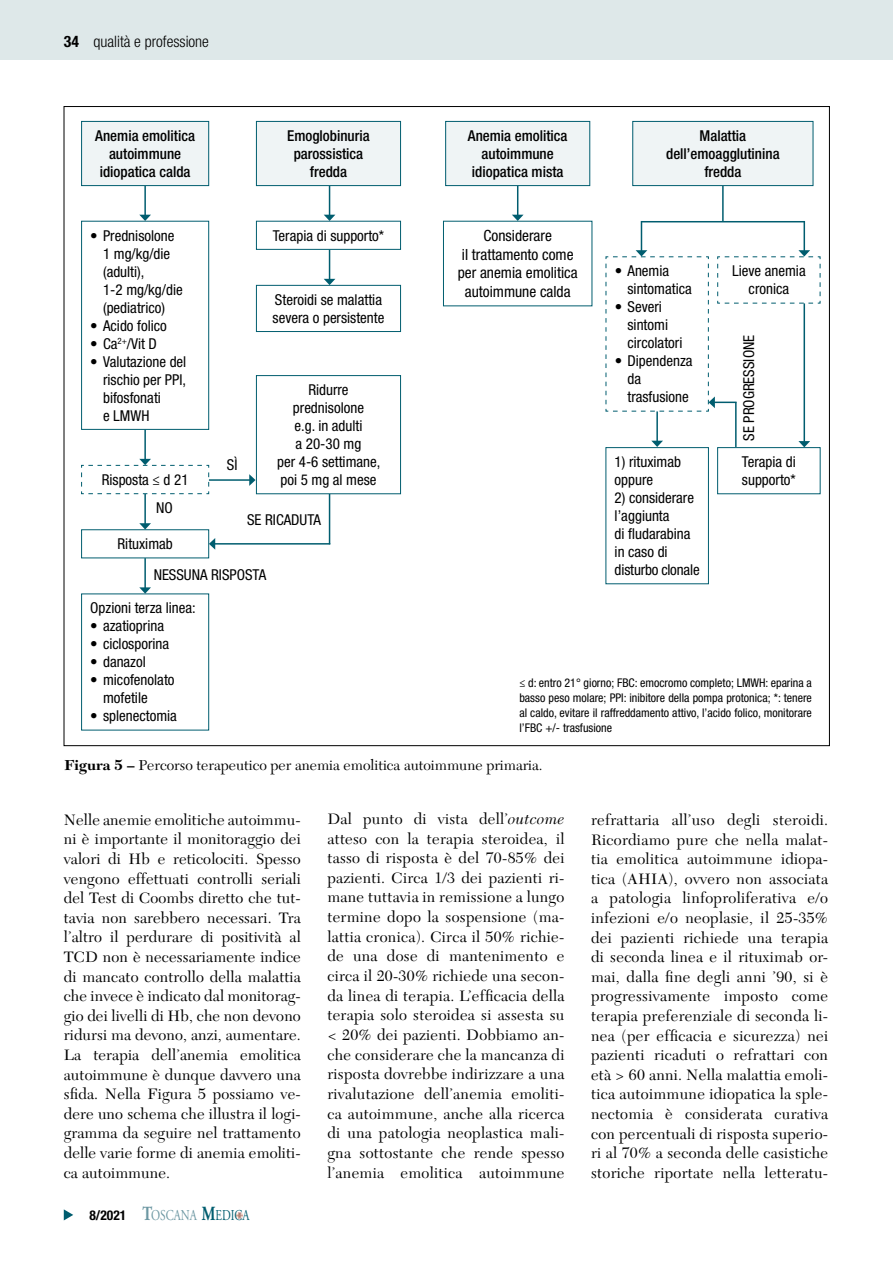
<style>
.page{position:relative;width:893px;height:1263px;background:#fff}
.page>*{position:absolute;margin:0;border:0;box-sizing:border-box;transform-origin:0 0}
.t1{font:15.75px/19.6px "New Caledonia LT Std";letter-spacing:.02em;color:#000;text-align:justify}
.t2{font:300 condensed 15.75px "Helvetica Neue LT Std";color:#000}
.t3{font:condensed 15.45px/18.6px "Helvetica Neue LT Std";color:#000;text-align:center}
.t4{font:condensed 15px/18px "Helvetica Neue LT Std";color:#000}
.t5{font:500 condensed 15px/18px "Helvetica Neue LT Std";color:#000;text-align:center}
.t6{font:15px "New Caledonia LT Std";color:#000}
.t7{font:700 condensed 13.5px "Helvetica Neue LT Std";color:#000}
.t8{font:condensed 12px/15px "Helvetica Neue LT Std";color:#000;text-align:justify}
.s1{font-weight:700}
.s2{font-family:"Adobe Garamond Pro";font-stretch:normal;font-size:20.1px;color:#6c97a2}
.s3{font-family:"Adobe Garamond Pro";font-weight:400;font-stretch:normal;font-size:15px;color:#6c97a2}
.s4{font-family:"Adobe Garamond Pro";font-stretch:normal;font-size:20.1px;color:#005d6f}
.s5{font-family:"Adobe Garamond Pro";font-weight:400;font-stretch:normal;font-size:15px;color:#005d6f}
.s6{font-style:italic}
</style>
<div class="page">
<svg style="left:64px;top:1209px;width:9px;height:11px"></svg>
<svg style="left:237px;top:1212px;width:6px;height:6px"></svg>
<div style="left:0;top:0;width:893px;height:60px;background:#dee8e9"></div>
<hr style="left:144px;top:185px;width:2px;height:30px;background:#005d6f">
<svg style="left:139px;top:215px;width:12px;height:6px"></svg>
<hr style="left:144px;top:430px;width:2px;height:29px;background:#005d6f">
<hr style="left:144px;top:494px;width:2px;height:30px;background:#005d6f">
<svg style="left:139px;top:523px;width:12px;height:6px"></svg>
<hr style="left:329px;top:494px;width:1px;height:50px;background:#005d6f">
<hr style="left:641px;top:221px;width:163px;height:1px;background:#005d6f">
<hr style="left:209px;top:479px;width:41px;height:2px;background:#005d6f">
<svg style="left:249px;top:474px;width:7px;height:12px"></svg>
<hr style="left:215px;top:543px;width:115px;height:2px;background:#005d6f">
<svg style="left:209px;top:538px;width:6px;height:12px"></svg>
<hr style="left:144px;top:558px;width:2px;height:30px;background:#005d6f">
<svg style="left:139px;top:587px;width:12px;height:7px"></svg>
<hr style="left:329px;top:185px;width:1px;height:30px;background:#005d6f">
<svg style="left:324px;top:215px;width:11px;height:6px"></svg>
<svg style="left:324px;top:250px;width:11px;height:35px"></svg>
<hr style="left:517px;top:185px;width:1px;height:30px;background:#005d6f">
<svg style="left:512px;top:215px;width:12px;height:6px"></svg>
<hr style="left:641px;top:221px;width:1px;height:30px;background:#005d6f">
<hr style="left:656px;top:411px;width:2px;height:30px;background:#005d6f">
<svg style="left:651px;top:441px;width:12px;height:6px"></svg>
<hr style="left:803px;top:221px;width:2px;height:30px;background:#005d6f">
<hr style="left:803px;top:303px;width:2px;height:139px;background:#005d6f">
<svg style="left:798px;top:441px;width:12px;height:6px"></svg>
<hr style="left:722px;top:185px;width:2px;height:36px;background:#005d6f">
<hr style="left:735px;top:402px;width:2px;height:45px;background:#005d6f">
<div style="left:82px;top:121px;width:127px;height:65px;background:#eff4f5"></div>
<div style="left:81px;top:121px;width:128px;height:65px;border:1px solid #005d6f"></div>
<div style="left:81px;top:221px;width:128px;height:209px;border:1px solid #005d6f"></div>
<div style="left:256px;top:221px;width:145px;height:29px;border:1px solid #005d6f"></div>
<div style="left:256px;top:285px;width:145px;height:47px;border:1px solid #005d6f"></div>
<div style="left:606px;top:447px;width:103px;height:137px;border:1px solid #005d6f"></div>
<div style="left:717px;top:447px;width:103px;height:47px;border:1px solid #005d6f"></div>
<div style="left:256px;top:375px;width:145px;height:119px;border:1px solid #005d6f"></div>
<div style="left:81px;top:594px;width:128px;height:136px;border:1px solid #005d6f"></div>
<svg style="left:81px;top:459px;width:128px;height:35px"></svg>
<svg style="left:605px;top:250px;width:216px;height:162px"></svg>
<div style="left:256px;top:121px;width:145px;height:65px;background:#eff4f5"></div>
<div style="left:256px;top:121px;width:145px;height:65px;border:1px solid #005d6f"></div>
<div style="left:446px;top:121px;width:144px;height:65px;background:#eff4f5"></div>
<div style="left:445px;top:121px;width:145px;height:65px;border:1px solid #005d6f"></div>
<div style="left:633px;top:121px;width:180px;height:65px;background:#eff4f5"></div>
<div style="left:632px;top:121px;width:181px;height:65px;border:1px solid #005d6f"></div>
<p class="t2" style="left:94px;top:32px;width:117px">qualità e professione</p>
<p class="t2" style="left:64px;top:32px;width:79px"><span class="s1">34</span> testa ina</p>
<p class="t5" style="left:95px;top:126px;width:101px">Anemia emolitica autoimmune idiopatica calda</p>
<p class="t5" style="left:287px;top:126px;width:84px">Emoglobinuria parossistica fredda</p>
<p class="t5" style="left:468px;top:126px;width:101px">Anemia emolitica autoimmune idiopatica mista</p>
<p class="t5" style="left:666px;top:126px;width:115px">Malattia dell’emoagglutinina fredda</p>
<p class="t4" style="left:103px;top:226px;width:81px;text-indent:-13px">• Prednisolone<br>1 mg/kg/die (adulti),<br>1-2 mg/kg/die (pediatrico)</p>
<p class="t4" style="left:90px;top:316px;width:78px">• Acido folico</p>
<p class="t4" style="left:90px;top:334px;width:68px">• Ca<sup>2+</sup>/Vit D</p>
<p class="t4" style="left:103px;top:352px;width:85px;text-indent:-13px">• Valutazione del rischio per PPI, bifosfonati<br>e LMWH</p>
<p class="t4" style="left:102px;top:470px;width:88px">Risposta ≤ d 21</p>
<p class="t4" style="left:156px;top:499px;width:18px">NO</p>
<p class="t4" style="left:118px;top:535px;width:57px">Rituximab</p>
<p class="t4" style="left:273px;top:226px;width:113px">Terapia di supporto*</p>
<p class="t3" style="left:458px;top:226px;width:121px">Considerare<br>il trattamento come per anemia emolitica autoimmune calda</p>
<p class="t4" style="left:273px;top:290px;width:113px">Steroidi se malattia severa o persistente</p>
<p class="t4" style="left:227px;top:455px;width:12px">SÌ</p>
<p class="t4" style="left:277px;top:381px;width:105px;text-align:center">Ridurre prednisolone<br>e.g. in adulti<br>a 20-30 mg<br>per 4-6 settimane, poi 5 mg al mese</p>
<p class="t4" style="left:247px;top:510px;width:75px">SE RICADUTA</p>
<p class="t4" style="left:154px;top:566px;width:114px">NESSUNA RISPOSTA</p>
<p class="t4" style="left:627px;top:262px;width:66px;text-indent:-13px">• Anemia sintomatica</p>
<p class="t4" style="left:627px;top:298px;width:56px;text-indent:-13px">• Severi sintomi circolatori</p>
<p class="t4" style="left:627px;top:352px;width:66px;text-indent:-13px">• Dipendenza da trasfusione</p>
<p class="t4" style="left:615px;top:453px;width:68px">1) rituximab oppure</p>
<p class="t4" style="left:615px;top:489px;width:87px">2) considerare l’aggiunta<br>di fludarabina in caso di disturbo clonale</p>
<p class="t4" style="left:732px;top:262px;width:75px;text-align:center">Lieve anemia cronica</p>
<p class="t4" style="left:740px;top:441px;width:107px;rotate:-90deg">SE PROGRESSIONE</p>
<p class="t4" style="left:742px;top:453px;width:56px">Terapia di supporto*</p>
<p class="t4" style="left:90px;top:599px;width:107px">Opzioni terza linea:</p>
<p class="t4" style="left:90px;top:617px;width:75px">• azatioprina</p>
<p class="t4" style="left:90px;top:635px;width:80px">• ciclosporina</p>
<p class="t4" style="left:90px;top:653px;width:57px">• danazol</p>
<p class="t4" style="left:103px;top:671px;width:73px;text-indent:-13px">• micofenolato mofetile</p>
<p class="t4" style="left:90px;top:707px;width:88px">• splenectomia</p>
<p class="t8" style="left:519px;top:675px;width:294px">≤ d: entro 21° giorno; FBC: emocromo completo; LMWH: eparina a basso peso molare; PPI: inibitore della pompa protonica; *: tenere al caldo, evitare il raffreddamento attivo, l’acido folico, monitorare l’FBC +/- trasfusione</p>
<p class="t6" style="left:64px;top:756px;width:480px"><span class="s1">Figura 5 –</span> Percorso terapeutico per anemia emolitica autoimmune primaria.</p>
<p class="t1" style="left:64px;top:810px;width:239px">Nelle anemie emolitiche autoimmu&shy;ni è importante il monitoraggio dei valori di Hb e reticolociti. Spesso vengono effettuati controlli seriali del Test di Coombs diretto che tut&shy;tavia non sarebbero necessari. Tra l’altro il perdurare di positività al TCD non è necessariamente indice di mancato controllo della malattia che invece è indicato dal monitorag&shy;gio dei livelli di Hb, che non devono ridursi ma devono, anzi, aumentare.<br>La terapia dell’anemia emolitica autoimmune è dunque davvero una sfida. Nella Figura 5 possiamo ve&shy;dere uno schema che illustra il logi&shy;gramma da seguire nel trattamento delle varie forme di anemia emoliti&shy;ca autoimmune.</p>
<p class="t7" style="left:89px;top:1207px;width:161px">8/2021 <span class="s2">T</span><span class="s3">OSCANA</span> <span class="s4">M</span><span class="s5">EDICA</span></p>
<p class="t1" style="left:327px;top:809px;width:239px">Dal punto di vista dell’<span class="s6">outcome </span>atteso con la terapia steroidea, il tasso di risposta è del 70-85% dei pazienti. Circa 1/3 dei pazienti ri&shy;mane tuttavia in remissione a lungo termine dopo la sospensione (ma&shy;lattia cronica). Circa il 50% richie&shy;de una dose di mantenimento e circa il 20-30% richiede una secon&shy;da linea di terapia. L’efficacia della terapia solo steroidea si assesta su &lt; 20% dei pazienti. Dobbiamo an&shy;che considerare che la mancanza di risposta dovrebbe indirizzare a una rivalutazione dell’anemia emoliti&shy;ca autoimmune, anche alla ricerca di una patologia neoplastica mali&shy;gna sottostante che rende spesso l’anemia emolitica autoimmune</p>
<p class="t1" style="left:591px;top:810px;width:239px">refrattaria all’uso degli steroidi.<br>Ricordiamo pure che nella malat&shy;tia emolitica autoimmune idiopa&shy;tica (AHIA), ovvero non associata a patologia linfoproliferativa e/o infezioni e/o neoplasie, il 25-35% dei pazienti richiede una terapia di seconda linea e il rituximab or&shy;mai, dalla fine degli anni ’90, si è progressivamente imposto come terapia preferenziale di seconda li&shy;nea (per efficacia e sicurezza) nei pazienti ricaduti o refrattari con età &gt; 60 anni. Nella malattia emoli&shy;tica autoimmune idiopatica la sple&shy;nectomia è considerata curativa con percentuali di risposta superio&shy;ri al 70% a seconda delle casistiche storiche riportate nella letteratu-</p>
</div>
